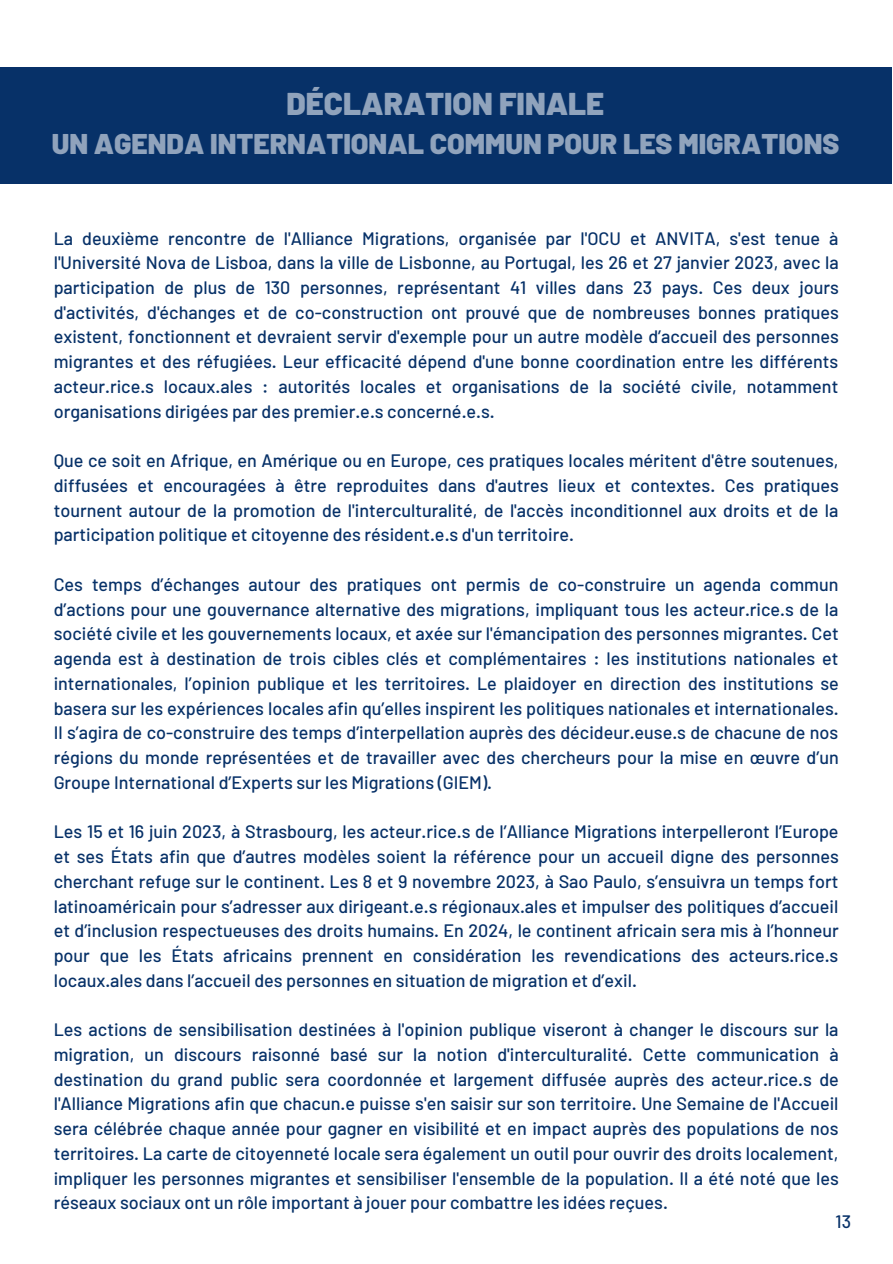
<style>
.page{position:relative;width:893px;height:1264px;background:#fff}
.page>*{position:absolute;margin:0;border:0;box-sizing:border-box;transform-origin:0 0}
.t1{font:900 31.5px "Barlow";color:#90a3bc}
.t2{font:900 28.5px "Barlow";color:#90a3bc}
.t3{font:500 18px/24.8px "Barlow";color:#073168;text-align:justify}
</style>
<div class="page">
<div style="left:0;top:67px;width:891px;height:116px;background:#073168"></div>
<h1 class="t1" style="left:286px;top:84px;width:319px">DÉCLARATION FINALE</h1>
<h2 class="t2" style="left:52px;top:126px;width:788px">UN AGENDA INTERNATIONAL COMMUN POUR LES MIGRATIONS</h2>
<p class="t3" style="left:54px;top:225px;width:786px">La deuxième rencontre de l'Alliance Migrations, organisée par l'OCU et ANVITA, s'est tenue à l'Université Nova de Lisboa, dans la ville de Lisbonne, au Portugal, les 26 et 27 janvier 2023, avec la participation de plus de 130 personnes, représentant 41 villes dans 23 pays. Ces deux jours d'activités, d'échanges et de co-construction ont prouvé que de nombreuses bonnes pratiques existent, fonctionnent et devraient servir d'exemple pour un autre modèle d’accueil des personnes migrantes et des réfugiées. Leur efficacité dépend d'une bonne coordination entre les différents acteur.rice.s locaux.ales : autorités locales et organisations de la société civile, notamment organisations dirigées par des premier.e.s concerné.e.s.</p>
<p class="t3" style="left:54px;top:447px;width:786px">Que ce soit en Afrique, en Amérique ou en Europe, ces pratiques locales méritent d'être soutenues, diffusées et encouragées à être reproduites dans d'autres lieux et contextes. Ces pratiques tournent autour de la promotion de l'interculturalité, de l'accès inconditionnel aux droits et de la participation politique et citoyenne des résident.e.s d'un territoire.</p>
<p class="t3" style="left:54px;top:571px;width:786px">Ces temps d’échanges autour des pratiques ont permis de co-construire un agenda commun d’actions pour une gouvernance alternative des migrations, impliquant tous les acteur.rice.s de la société civile et les gouvernements locaux, et axée sur l'émancipation des personnes migrantes. Cet agenda est à destination de trois cibles clés et complémentaires : les institutions nationales et internationales, l’opinion publique et les territoires. Le plaidoyer en direction des institutions se basera sur les expériences locales afin qu’elles inspirent les politiques nationales et internationales.<br>Il s’agira de co-construire des temps d’interpellation auprès des décideur.euse.s de chacune de nos régions du monde représentées et de travailler avec des chercheurs pour la mise en œuvre d’un Groupe International d’Experts sur les Migrations (GIEM).</p>
<p class="t3" style="left:54px;top:818px;width:786px">Les 15 et 16 juin 2023, à Strasbourg, les acteur.rice.s de l’Alliance Migrations interpelleront l’Europe et ses États afin que d’autres modèles soient la référence pour un accueil digne des personnes cherchant refuge sur le continent. Les 8 et 9 novembre 2023, à Sao Paulo, s’ensuivra un temps fort latinoaméricain pour s’adresser aux dirigeant.e.s régionaux.ales et impulser des politiques d’accueil et d’inclusion respectueuses des droits humains. En 2024, le continent africain sera mis à l’honneur pour que les États africains prennent en considération les revendications des acteurs.rice.s locaux.ales dans l’accueil des personnes en situation de migration et d’exil.</p>
<p class="t3" style="left:54px;top:1016px;width:786px">Les actions de sensibilisation destinées à l'opinion publique viseront à changer le discours sur la migration, un discours raisonné basé sur la notion d'interculturalité. Cette communication à destination du grand public sera coordonnée et largement diffusée auprès des acteur.rice.s de l'Alliance Migrations afin que chacun.e puisse s'en saisir sur son territoire. Une Semaine de l'Accueil sera célébrée chaque année pour gagner en visibilité et en impact auprès des populations de nos territoires. La carte de citoyenneté locale sera également un outil pour ouvrir des droits localement, impliquer les personnes migrantes et sensibiliser l'ensemble de la population. Il a été noté que les réseaux sociaux ont un rôle important à jouer pour combattre les idées reçues.</p>
<p class="t3" style="left:835px;top:1208px;width:17px">13</p>
</div>
